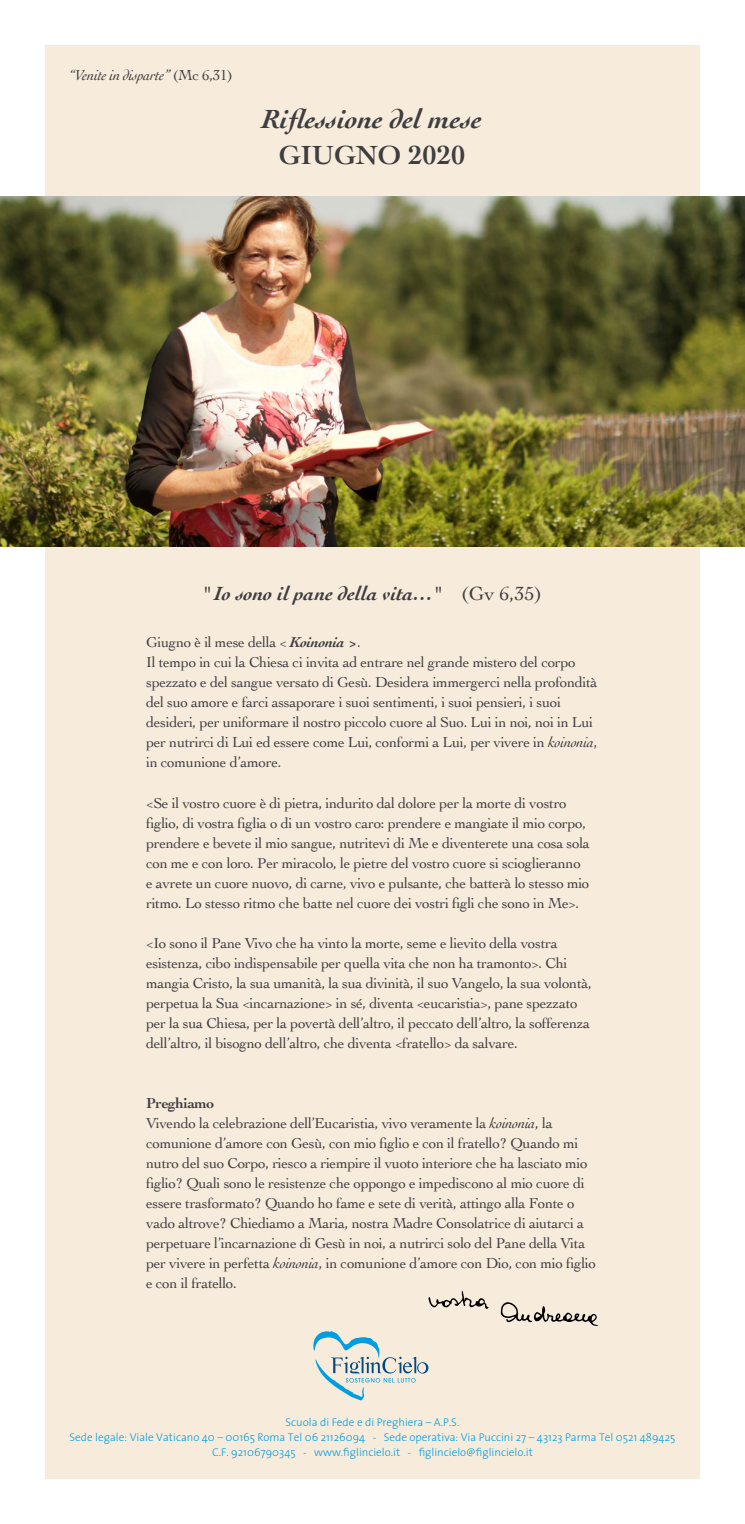
<style>
.page{position:relative;width:745px;height:1524px;background:#fff}
.page>*{position:absolute;margin:0;border:0;box-sizing:border-box;transform-origin:0 0}
.t1{font:italic 700 27.5px "Cochin";color:#3e3d40}
.t2{font:700 27.5px "Cochin";color:#3e3d40}
.t3{font:italic 700 20px "Cochin";color:#3e3d40}
.t4{font:15px/20px "Cochin";letter-spacing:-.02em;color:#3e3d40}
.t5{font:italic 15px "Cochin";letter-spacing:-.02em;color:#3e3d40}
.t6{font:300 11.25px/15px "The Sans";color:#009ee0;text-align:center}
.s1{font-style:normal}
.s2{font-weight:400;font-style:normal}
.s3{font-weight:700;font-style:italic}
.s4{font-weight:700}
.s5{font-style:italic}
</style>
<div class="page">
<div style="left:45px;top:45px;width:654px;height:1434px;background:#f7ecdc"></div>
<svg style="left:313px;top:1331px;width:115px;height:69px"></svg>
<svg style="left:428px;top:1291px;width:60px;height:18px"></svg>
<svg style="left:500px;top:1302px;width:98px;height:24px"></svg>
<img style="left:0;top:197px;width:744px;height:349px">
<p class="t5" style="left:69px;top:65px;width:165px">“Venite in disparte” <span class="s1">(Mc 6,31)</span></p>
<h1 class="t1" style="left:262px;top:100px;width:221px">Riflessione del mese</h1>
<h1 class="t2" style="left:279px;top:137px;width:188px">GIUGNO 2020</h1>
<h2 class="t3" style="left:203px;top:580px;width:341px">" Io sono il pane della vita…" <span class="s2">(Gv 6,35)</span></h2>
<p class="t4" style="left:146px;top:632px;width:452px">Giugno è il mese della &lt; <span class="s3">Koinonia</span> <span class="s4">&gt;</span>.<br>Il tempo in cui la Chiesa ci invita ad entrare nel grande mistero del corpo spezzato e del sangue versato di Gesù. Desidera immergerci nella profondità del suo amore e farci assaporare i suoi sentimenti, i suoi pensieri, i suoi desideri, per uniformare il nostro piccolo cuore al Suo. Lui in noi, noi in Lui per nutrirci di Lui ed essere come Lui, conformi a Lui, per vivere in <span class="s5">koinonia</span>, in comunione d’amore.</p>
<p class="t4" style="left:146px;top:792px;width:445px">&lt;Se il vostro cuore è di pietra, indurito dal dolore per la morte di vostro figlio, di vostra figlia o di un vostro caro: prendere e mangiate il mio corpo, prendere e bevete il mio sangue, nutritevi di Me e diventerete una cosa sola con me e con loro. Per miracolo, le pietre del vostro cuore si scioglieranno e avrete un cuore nuovo, di carne, vivo e pulsante, che batterà lo stesso mio ritmo. Lo stesso ritmo che batte nel cuore dei vostri figli che sono in Me&gt;.</p>
<p class="t4" style="left:146px;top:932px;width:447px">&lt;Io sono il Pane Vivo che ha vinto la morte, seme e lievito della vostra esistenza, cibo indispensabile per quella vita che non ha tramonto&gt;. Chi mangia Cristo, la sua umanità, la sua divinità, il suo Vangelo, la sua volontà, perpetua la Sua &lt;incarnazione&gt; in sé, diventa &lt;eucaristia&gt;, pane spezzato per la sua Chiesa, per la povertà dell’altro, il peccato dell’altro, la sofferenza dell’altro, il bisogno dell’altro, che diventa &lt;fratello&gt; da salvare.</p>
<p class="t4" style="left:146px;top:1092px;width:451px"><span class="s4">Preghiamo<br></span>Vivendo la celebrazione dell’Eucaristia, vivo veramente la <span class="s5">koinonia</span>, la comunione d’amore con Gesù, con mio figlio e con il fratello? Quando mi nutro del suo Corpo, riesco a riempire il vuoto interiore che ha lasciato mio figlio? Quali sono le resistenze che oppongo e impediscono al mio cuore di essere trasformato? Quando ho fame e sete di verità, attingo alla Fonte o vado altrove? Chiediamo a Maria, nostra Madre Consolatrice di aiutarci a perpetuare l’incarnazione di Gesù in noi, a nutrirci solo del Pane della Vita per vivere in perfetta <span class="s5">koinonia</span>, in comunione d’amore con Dio, con mio figlio e con il fratello.</p>
<p class="t6" style="left:69px;top:1414px;width:607px">Scuola di Fede e di Preghiera – A.P.S.<br>Sede legale: Viale Vaticano 40 – 00165 Roma Tel 06 21126094 - Sede operativa: Via Puccini 27 – 43123 Parma Tel 0521 489425<br>C.F. 92106790345 - www.figlincielo.it - figlincielo@figlincielo.it</p>
</div>
